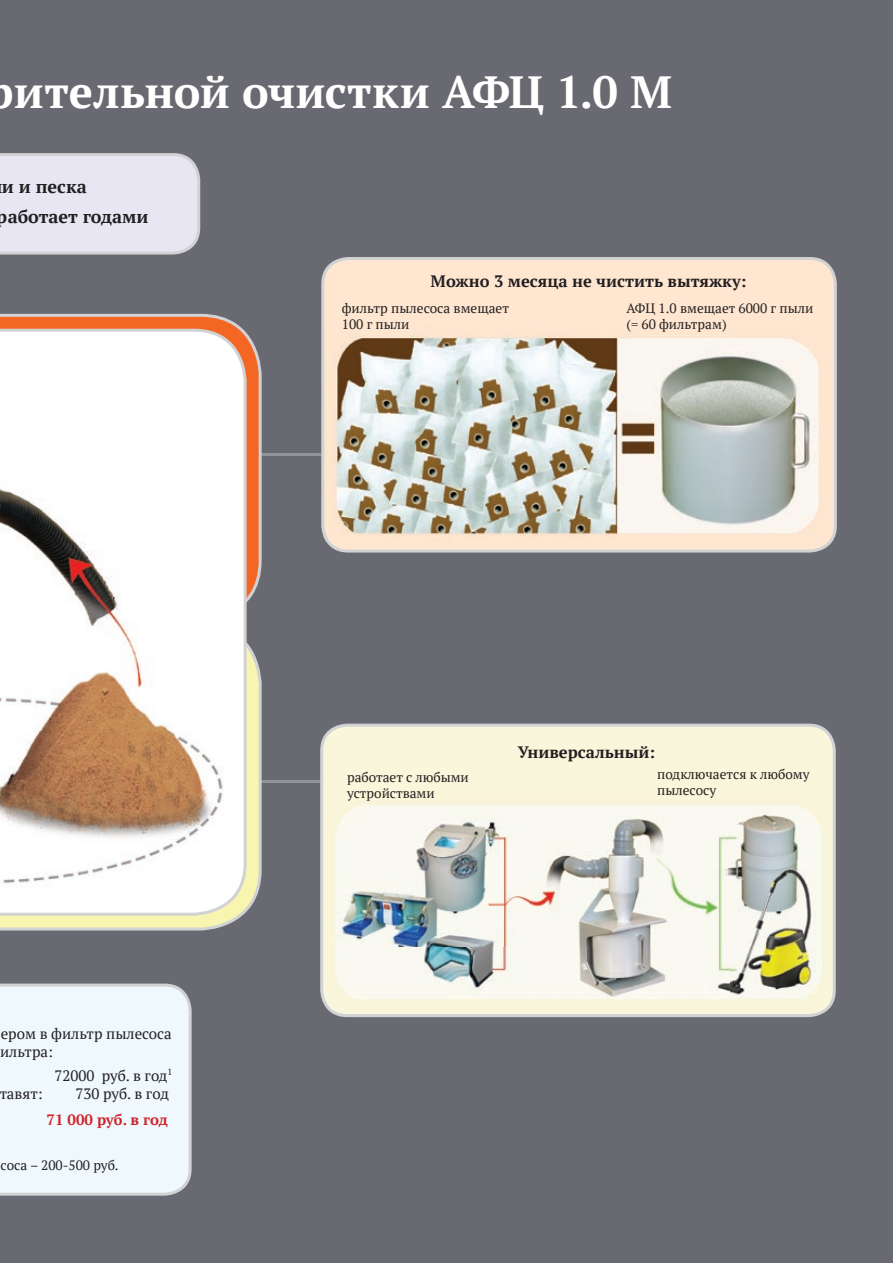
<style>
.page{position:relative;width:893px;height:1263px;background:#696972}
.page>*{position:absolute;margin:0;border:0;box-sizing:border-box;transform-origin:0 0}
.t1{font:700 45px "PT Serif";letter-spacing:-.005em;color:#fff}
.t2{font:700 18px/30px "PT Serif";color:#231f20}
.t3{font:700 16.5px "PT Serif";color:#231f20}
.t4{font:15px/18px "PT Serif";color:#231f20}
.t5{font:700 15px "PT Serif";color:#d1232a}
.t6{font:13.5px/16.2px "PT Serif";color:#231f20}
</style>
<div class="page">
<hr style="left:0;top:780px;width:342px;height:2px;background:#919396">
<hr style="left:0;top:453px;width:333px;height:2px;background:#919396">
<div style="left:322px;top:725px;width:512px;height:291px;background:#f9f6db;border-radius:26px"></div>
<div style="left:320px;top:724px;width:516px;height:293px;border:3px solid #d1d2d4;border-radius:26px"></div>
<svg style="left:321px;top:257px;width:516px;height:295px;fill:#fee6d0"></svg>
<img style="left:330px;top:326px;width:499px;height:216px">
<img style="left:324px;top:326px;width:6px;height:216px">
<img style="left:335px;top:805px;width:487px;height:195px">
<svg style="left:0;top:153px;width:200px;height:101px"></svg>
<div style="left:0;top:983px;width:192px;height:213px;background:#eef8fd"></div>
<svg style="left:0;top:314px;width:262px;height:307px;fill:#f36624"></svg>
<svg style="left:0;top:623px;width:262px;height:307px;fill:#f7f5b0"></svg>
<svg style="left:0;top:329px;width:247px;height:587px"></svg>
<img style="left:0;top:361px;width:226px;height:530px">
<h1 class="t1" style="left:-13px;top:62px;width:686px">рительной очистки АФЦ 1.0 М</h1>
<h2 class="t2" style="left:-3px;top:172px;width:153px">и и песка работает годами</h2>
<p class="t4" style="left:0;top:1025px;width:173px">ером в фильтр пылесоса ильтра:</p>
<p class="t4" style="left:55px;top:1067px;width:119px">72000 руб. в год<sup>1</sup></p>
<p class="t4" style="left:-1px;top:1085px;width:45px">тавят:</p>
<p class="t4" style="left:76px;top:1085px;width:95px">730 руб. в год</p>
<p class="t5" style="left:47px;top:1109px;width:123px">71 000 руб. в год</p>
<p class="t6" style="left:1px;top:1157px;width:120px">соса – 200-500 руб.</p>
<p class="t3" style="left:431px;top:270px;width:317px">Можно 3 месяца не чистить вытяжку:</p>
<p class="t6" style="left:342px;top:300px;width:169px">фильтр пылесоса вмещает<br>100 г пыли</p>
<p class="t6" style="left:626px;top:300px;width:188px">АФЦ 1.0 вмещает 6000 г пыли (= 60 фильтрам)</p>
<p class="t6" style="left:347px;top:769px;width:123px">работает с любыми устройствами</p>
<p class="t3" style="left:518px;top:741px;width:139px">Универсальный:</p>
<p class="t6" style="left:657px;top:766px;width:154px">подключается к любому пылесосу</p>
</div>
